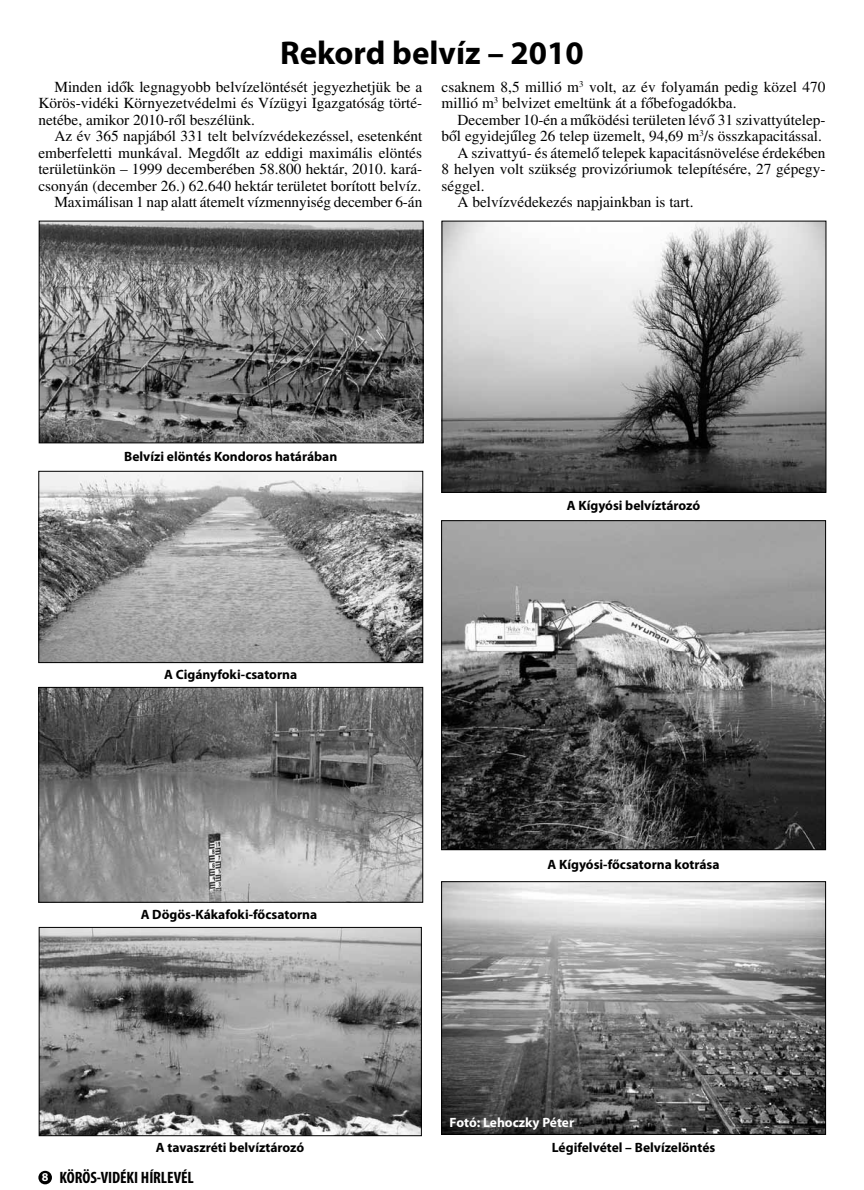
<style>
.page{position:relative;width:864px;height:1190px;background:#fff}
.page>*{position:absolute;margin:0;border:0;box-sizing:border-box;transform-origin:0 0}
.t1{font:700 33px "Myriad Pro";color:#000}
.t2{font:700 condensed 16.5px "Myriad Pro";letter-spacing:-.005em;color:#000}
.t3{font:15.3px/16.5px "H Times";color:#000;text-align:justify}
.t4{font:700 13.5px "Myriad Pro";color:#000}
.t5{font:700 13.5px "Myriad Pro";color:#fff}
.s1{font-stretch:normal;font-size:12px;color:#fff}
</style>
<div class="page">
<div style="left:38px;top:1170px;width:14px;height:14px;background:#000;border-radius:50%"></div>
<img style="left:41px;top:223px;width:380px;height:218px">
<div style="left:39px;top:221px;width:384px;height:222px;border:1px solid #000"></div>
<img style="left:40px;top:473px;width:381px;height:188px">
<div style="left:38px;top:471px;width:385px;height:192px;border:1px solid #000"></div>
<img style="left:40px;top:689px;width:381px;height:211px">
<div style="left:38px;top:687px;width:385px;height:215px;border:1px solid #000"></div>
<img style="left:443px;top:223px;width:381px;height:267px">
<div style="left:441px;top:221px;width:385px;height:271px;border:1px solid #000"></div>
<img style="left:443px;top:522px;width:380px;height:326px">
<div style="left:441px;top:520px;width:384px;height:330px;border:1px solid #000"></div>
<img style="left:443px;top:883px;width:380px;height:249px">
<div style="left:441px;top:881px;width:384px;height:253px;border:1px solid #000"></div>
<img style="left:41px;top:928px;width:378px;height:205px">
<div style="left:39px;top:926px;width:382px;height:209px;border:1px solid #000"></div>
<h1 class="t1" style="left:280px;top:32px;width:305px">Rekord belvíz – 2010</h1>
<p class="t3" style="left:38px;top:79px;width:385px;text-indent:16px">Minden idők legnagyobb belvízelöntését jegyezhetjük be a Körös-vidéki Környezetvédelmi és Vízügyi Igazgatóság törté&shy;netébe, amikor 2010-ről beszélünk.</p>
<p class="t3" style="left:38px;top:128px;width:385px;text-align:right">Az év 365 napjából 331 telt belvízvédekezéssel, esetenként emberfeletti munkával. Megdőlt az eddigi maximális elöntés területünkön – 1999 decemberében 58.800 hektár, 2010. kará&shy;csonyán (december 26.) 62.640 hektár területet borított belvíz.<br>Maximálisan 1 nap alatt átemelt vízmennyiség december 6-án</p>
<p class="t3" style="left:441px;top:79px;width:385px">csaknem 8,5 millió m<sup>3</sup> volt, az év folyamán pedig közel 470 millió m<sup>3</sup> belvizet emeltünk át a főbefogadókba.</p>
<p class="t3" style="left:457px;top:112px;width:369px">December 10-én a működési területen lévő 31 szivattyútelep-</p>
<p class="t3" style="left:441px;top:128px;width:382px">ből egyidejűleg 26 telep üzemelt, 94,69 m<sup>3</sup>/s összkapacitással.</p>
<p class="t3" style="left:457px;top:145px;width:369px">A szivattyú- és átemelő telepek kapacitásnövelése érdekében</p>
<p class="t3" style="left:441px;top:161px;width:385px">8 helyen volt szükség provizóriumok telepítésére, 27 gépegy-</p>
<p class="t3" style="left:441px;top:178px;width:44px">séggel.</p>
<p class="t3" style="left:457px;top:194px;width:237px">A belvízvédekezés napjainkban is tart.</p>
<p class="t4" style="left:124px;top:447px;width:214px">Belvízi elöntés Kondoros határában</p>
<p class="t4" style="left:164px;top:665px;width:134px">A Cigányfoki-csatorna</p>
<p class="t4" style="left:141px;top:905px;width:178px">A Dögös-Kákafoki-főcsatorna</p>
<p class="t4" style="left:566px;top:496px;width:135px">A Kígyósi belvíztározó</p>
<p class="t4" style="left:547px;top:855px;width:173px">A Kígyósi-főcsatorna kotrása</p>
<p class="t5" style="left:449px;top:1113px;width:126px">Fotó: Lehoczky Péter</p>
<p class="t4" style="left:156px;top:1138px;width:150px">A tavaszréti belvíztározó</p>
<p class="t4" style="left:551px;top:1138px;width:165px">Légifelvétel – Belvízelöntés</p>
<p class="t2" style="left:42px;top:1167px;width:153px"><span class="s1">8</span> KÖRÖS-VIDÉKI HÍRLEVÉL</p>
</div>
